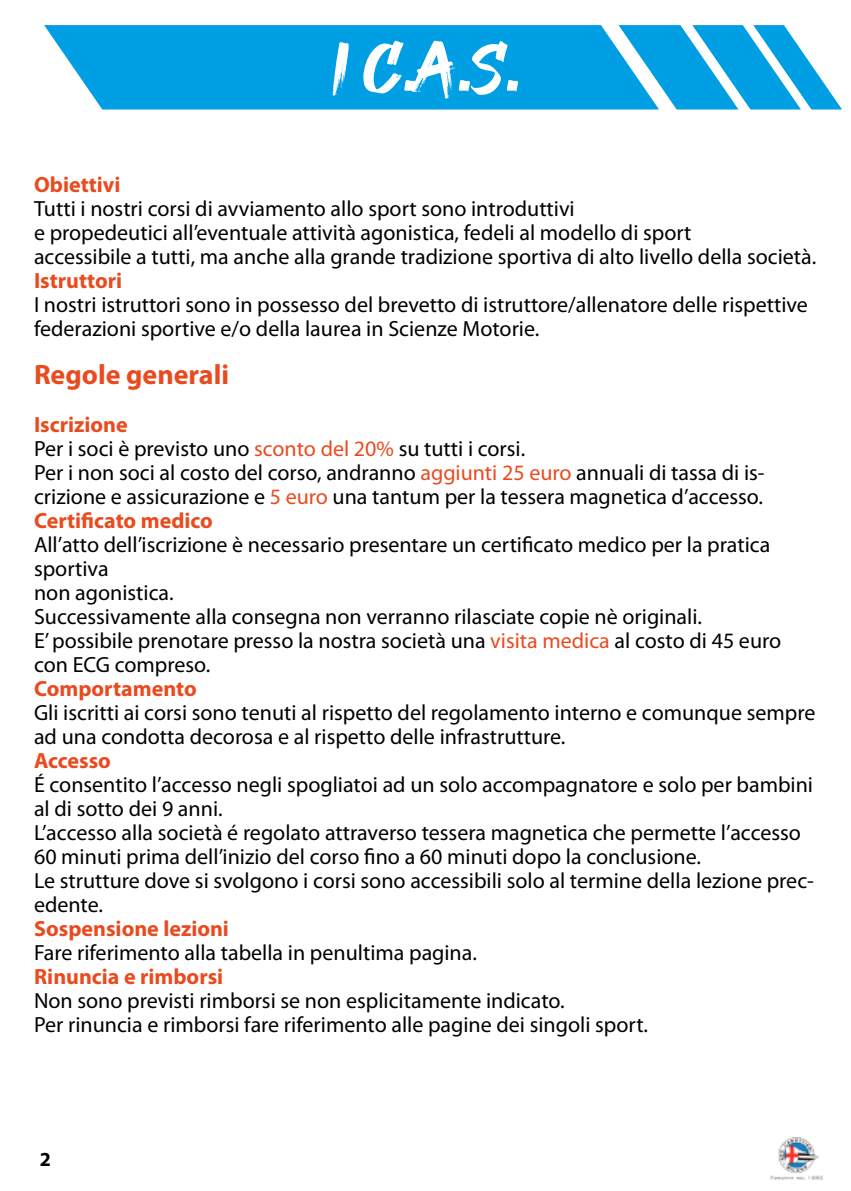
<style>
.page{position:relative;width:851px;height:1191px;background:#fff}
.page>*{position:absolute;margin:0;border:0;box-sizing:border-box;transform-origin:0 0}
.t1{font:72px "GOODBRUSH";color:#fff}
.t2{font:700 28px "Myriad Pro";color:#e94b1f}
.t3{font:22px/24px "Myriad Pro";color:#000}
.t4{font:700 22px "Myriad Pro";color:#e94b1f}
.t5{font:700 20px "Myriad Pro";color:#000}
.s1{font-weight:700;color:#e94b1f}
.s2{color:#e94b1f}
</style>
<div class="page">
<img style="left:770px;top:1137px;width:52px;height:42px">
<div style="left:44px;top:25px;width:574px;height:84px;background:#009fe3"></div>
<svg style="left:618px;top:25px;width:223px;height:84px"></svg>
<h1 class="t1" style="left:332px;top:26px;width:187px">i C.A.S.</h1>
<p class="t4" style="left:34px;top:170px;width:88px">Obiettivi</p>
<p class="t3" style="left:34px;top:196px;width:783px">Tutti i nostri corsi di avviamento allo sport sono introduttivi<br>e propedeutici all’eventuale attività agonistica, fedeli al modello di sport<br>accessibile a tutti, ma anche alla grande tradizione sportiva di alto livello della società.</p>
<p class="t4" style="left:34px;top:266px;width:90px">Istruttori</p>
<p class="t3" style="left:34px;top:292px;width:775px">I nostri istruttori sono in possesso del brevetto di istruttore/allenatore delle rispettive federazioni sportive e/o della laurea in Scienze Motorie.</p>
<p class="t2" style="left:34px;top:356px;width:196px">Regole generali</p>
<p class="t3" style="left:34px;top:412px;width:732px"><span class="s1">Iscrizione<br></span>Per i soci è previsto uno <span class="s2">sconto del 20%</span> su tutti i corsi.<br>Per i non soci al costo del corso, andranno <span class="s2">aggiunti 25 euro</span> annuali di tassa di is&shy;crizione e assicurazione e <span class="s2">5 euro</span> una tantum per la tessera magnetica d’accesso.<br><span class="s1">Certificato medico</span></p>
<p class="t3" style="left:34px;top:532px;width:748px">All’atto dell’iscrizione è necessario presentare un certificato medico per la pratica sportiva<br>non agonistica.<br>Successivamente alla consegna non verranno rilasciate copie nè originali.<br>E’ possibile prenotare presso la nostra società una <span class="s2">visita medica</span> al costo di 45 euro con ECG compreso.</p>
<p class="t4" style="left:34px;top:674px;width:164px">Comportamento</p>
<p class="t3" style="left:34px;top:700px;width:782px">Gli iscritti ai corsi sono tenuti al rispetto del regolamento interno e comunque sempre ad una condotta decorosa e al rispetto delle infrastrutture.</p>
<p class="t4" style="left:34px;top:746px;width:78px">Accesso</p>
<p class="t3" style="left:34px;top:772px;width:781px">É consentito l’accesso negli spogliatoi ad un solo accompagnatore e solo per bambini al di sotto dei 9 anni.<br>L’accesso alla società é regolato attraverso tessera magnetica che permette l’accesso 60 minuti prima dell’inizio del corso fino a 60 minuti dopo la conclusione.<br>Le strutture dove si svolgono i corsi sono accessibili solo al termine della lezione prec&shy;edente.</p>
<p class="t4" style="left:34px;top:914px;width:196px">Sospensione lezioni</p>
<p class="t3" style="left:34px;top:940px;width:444px">Fare riferimento alla tabella in penultima pagina.</p>
<p class="t4" style="left:34px;top:962px;width:191px">Rinuncia e rimborsi</p>
<p class="t3" style="left:34px;top:988px;width:615px">Non sono previsti rimborsi se non esplicitamente indicato.<br>Per rinuncia e rimborsi fare riferimento alle pagine dei singoli sport.</p>
<p class="t5" style="left:40px;top:1146px;width:13px">2</p>
</div>
